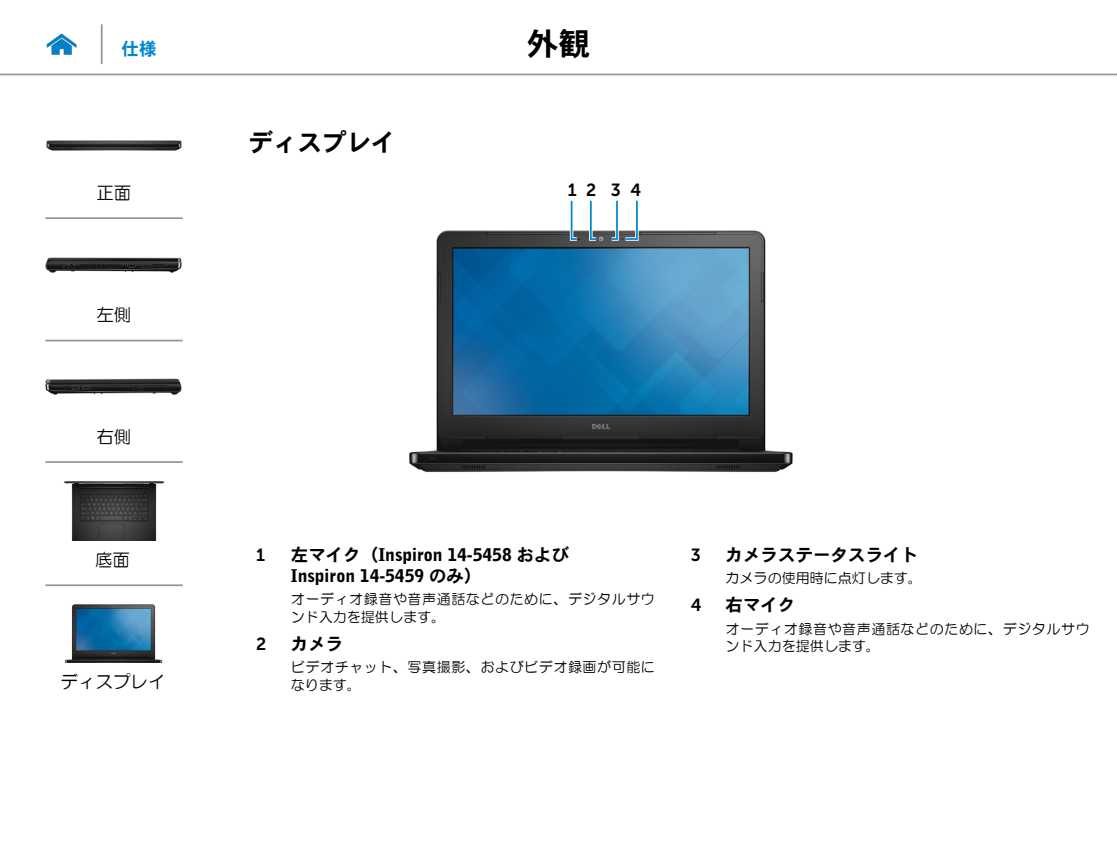
<style>
.page{position:relative;width:1117px;height:844px;background:#fff}
.page>*{position:absolute;margin:0;border:0;box-sizing:border-box;transform-origin:0 0}
.t1{font:31.5px "DFHS Gothic W7 WIN RKSJ H";color:#000}
.Head2{font:24.5px "DFHS Gothic W7 WIN RKSJ H";color:#000}
.Callout_Head{font:900 17.5px/21px "Bell Gothic BT";color:#000}
.Callout_Head-2{font:17.5px "DFHS Gothic W7 WIN RKSJ H";color:#000}
.t2{font:17.5px "HG Maru Gothic MPRO";color:#000}
.Callout_Head-3{font:17.5px "Museo Sans For Dell 700";color:#000}
.Callout-L{font:17.5px "Museo Sans For Dell 700";color:#000}
.t3{font:17.5px "DFHS Gothic W7 WIN RKSJ H";color:#0087cc}
.Callout_description{font:14px/17.5px "HG Maru Gothic MPRO";letter-spacing:.04em;color:#000}
.Callout_description-2{font:14px "HG Maru Gothic MPRO";color:#000}
.s1{font-family:"DFHS Gothic W7 WIN RKSJ H";font-weight:400}
</style>
<div class="page">
<hr style="left:0;top:74px;width:1116px;height:1px;background:#939598">
<img style="left:46px;top:33px;width:31px;height:22px">
<img style="left:409px;top:230px;width:384px;height:242px">
<svg style="left:568px;top:200px;width:12px;height:42px"></svg>
<svg style="left:587px;top:200px;width:12px;height:42px"></svg>
<svg style="left:608px;top:200px;width:32px;height:42px"></svg>
<hr style="left:101px;top:24px;width:2px;height:40px;background:#939598">
<img style="left:46px;top:140px;width:136px;height:11px">
<img style="left:45px;top:257px;width:137px;height:16px">
<img style="left:45px;top:378px;width:137px;height:17px">
<img style="left:64px;top:481px;width:100px;height:59px">
<img style="left:65px;top:604px;width:98px;height:58px">
<hr style="left:45px;top:217px;width:138px;height:2px;background:#939598">
<hr style="left:45px;top:339px;width:138px;height:2px;background:#939598">
<hr style="left:45px;top:461px;width:138px;height:2px;background:#939598">
<hr style="left:45px;top:584px;width:138px;height:2px;background:#939598">
<p class="t3" style="left:122px;top:40px;width:36px">仕様</p>
<h1 class="t1" style="left:527px;top:28px;width:64px">外観</h1>
<p class="t2" style="left:96px;top:183px;width:36px">正面</p>
<p class="Head2" style="left:249px;top:129px;width:148px">ディスプレイ</p>
<p class="Callout-L" style="left:567px;top:180px;width:10px">1</p>
<p class="Callout-L" style="left:586px;top:180px;width:12px">2</p>
<p class="Callout-L" style="left:610px;top:180px;width:12px">3</p>
<p class="Callout-L" style="left:630px;top:180px;width:12px">4</p>
<p class="t2" style="left:96px;top:306px;width:36px">左側</p>
<p class="t2" style="left:96px;top:428px;width:36px">右側</p>
<p class="t2" style="left:95px;top:550px;width:37px">底面</p>
<p class="t2" style="left:60px;top:673px;width:106px">ディスプレイ</p>
<p class="Callout_Head-3" style="left:256px;top:544px;width:10px">1</p>
<p class="Callout_Head" style="left:291px;top:543px;width:280px"><span class="s1">左マイク（</span>Inspiron 14-5458 <span class="s1">および<br></span>Inspiron 14-5459 <span class="s1">のみ）</span></p>
<p class="Callout_description" style="left:291px;top:590px;width:365px">オーディオ録音や音声通話などのために、デジタルサウンド入力を提供します。</p>
<p class="Callout_Head-3" style="left:256px;top:633px;width:12px">2</p>
<p class="Callout_Head-2" style="left:291px;top:634px;width:54px">カメラ</p>
<p class="Callout_description" style="left:291px;top:658px;width:365px">ビデオチャット、写真撮影、およびビデオ録画が可能になります。</p>
<p class="Callout_Head-3" style="left:690px;top:544px;width:12px">3</p>
<p class="Callout_Head-2" style="left:725px;top:545px;width:194px">カメラステータスライト</p>
<p class="Callout_description-2" style="left:725px;top:571px;width:197px">カメラの使用時に点灯します。</p>
<p class="Callout_Head-3" style="left:690px;top:595px;width:12px">4</p>
<p class="Callout_Head-2" style="left:725px;top:596px;width:71px">右マイク</p>
<p class="Callout_description" style="left:725px;top:619px;width:365px">オーディオ録音や音声通話などのために、デジタルサウンド入力を提供します。</p>
</div>
